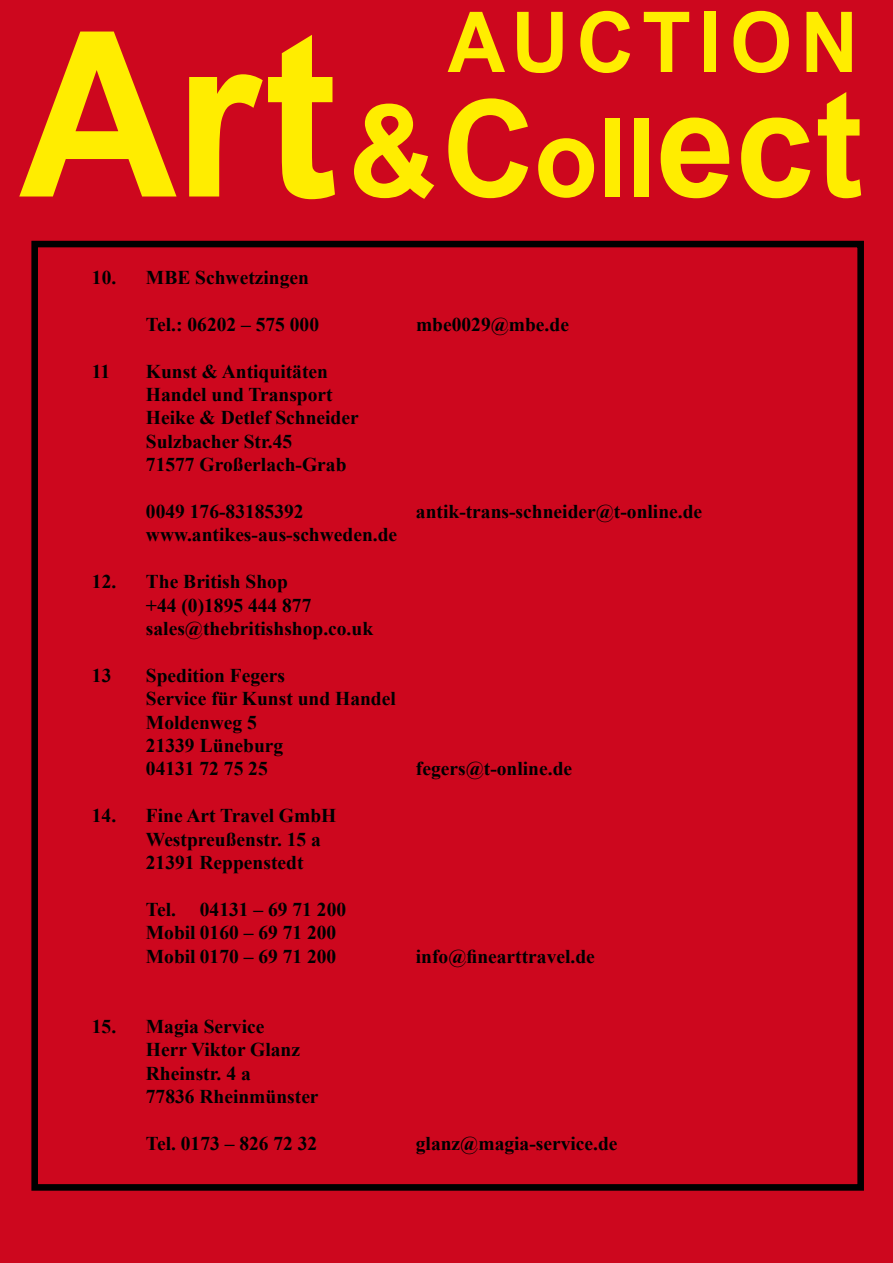
<style>
.page{position:relative;width:893px;height:1263px;background:#cd071e}
.page>*{position:absolute;margin:0;border:0;box-sizing:border-box;transform-origin:0 0}
.t1{font:700 230.4px "Arial";color:#ffed00;scale:.95 1}
.t2{font:700 84px "Arial";letter-spacing:.1em;color:#ffed00;scale:.95 1}
.t3{font:700 19.5px/23.4px "Times New Roman";color:#000}
.s1{font-size:127.65px}
.s2{font-size:134.7px}
.s3{font-size:109.95px}
.s4{font-size:148.95px}
</style>
<div class="page">
<div style="left:31px;top:241px;width:833px;height:950px;border:7px solid #000"></div>
<h2 class="t2" style="left:448px;top:-14px;width:434px">AUCTION</h2>
<h1 class="t1" style="left:19px;top:-38px;width:889px">Art<span class="s1">&amp;</span><span class="s2">C</span><span class="s3">oll</span><span class="s4">ect</span></h1>
<p class="t3" style="left:92px;top:265px;width:219px">10. MBE Schwetzingen</p>
<p class="t3" style="left:146px;top:312px;width:175px">Tel.: 06202 – 575 000</p>
<p class="t3" style="left:416px;top:312px;width:154px">mbe0029@mbe.de</p>
<p class="t3" style="left:92px;top:359px;width:20px">11</p>
<p class="t3" style="left:146px;top:359px;width:214px">Kunst &amp; Antiquitäten<br>Handel und Transport<br>Heike &amp; Detlef Schneider<br>Sulzbacher Str.45<br>71577 Großerlach-Grab</p>
<p class="t3" style="left:146px;top:499px;width:159px">0049 176-83185392</p>
<p class="t3" style="left:416px;top:499px;width:288px">antik-trans-schneider@t-online.de</p>
<p class="t3" style="left:146px;top:523px;width:253px">www.antikes-aus-schweden.de</p>
<p class="t3" style="left:146px;top:569px;width:229px;text-indent:-54px">12. The British Shop<br>+44 (0)1895 444 877 sales@thebritishshop.co.uk</p>
<p class="t3" style="left:92px;top:663px;width:21px">13</p>
<p class="t3" style="left:146px;top:663px;width:251px">Spedition Fegers<br>Service für Kunst und Handel<br>Moldenweg 5<br>21339 Lüneburg<br>04131 72 75 25</p>
<p class="t3" style="left:416px;top:757px;width:158px">fegers@t-online.de</p>
<p class="t3" style="left:146px;top:803px;width:192px;text-indent:-54px">14. Fine Art Travel GmbH<br>Westpreußenstr. 15 a<br>21391 Reppenstedt</p>
<p class="t3" style="left:146px;top:897px;width:202px">Tel. 04131 – 69 71 200<br>Mobil 0160 – 69 71 200<br>Mobil 0170 – 69 71 200</p>
<p class="t3" style="left:416px;top:944px;width:180px">info@finearttravel.de</p>
<p class="t3" style="left:146px;top:1014px;width:174px;text-indent:-54px">15. Magia Service<br>Herr Viktor Glanz<br>Rheinstr. 4 a<br>77836 Rheinmünster</p>
<p class="t3" style="left:146px;top:1131px;width:173px">Tel. 0173 – 826 72 32</p>
<p class="t3" style="left:416px;top:1131px;width:203px">glanz@magia-service.de</p>
</div>
